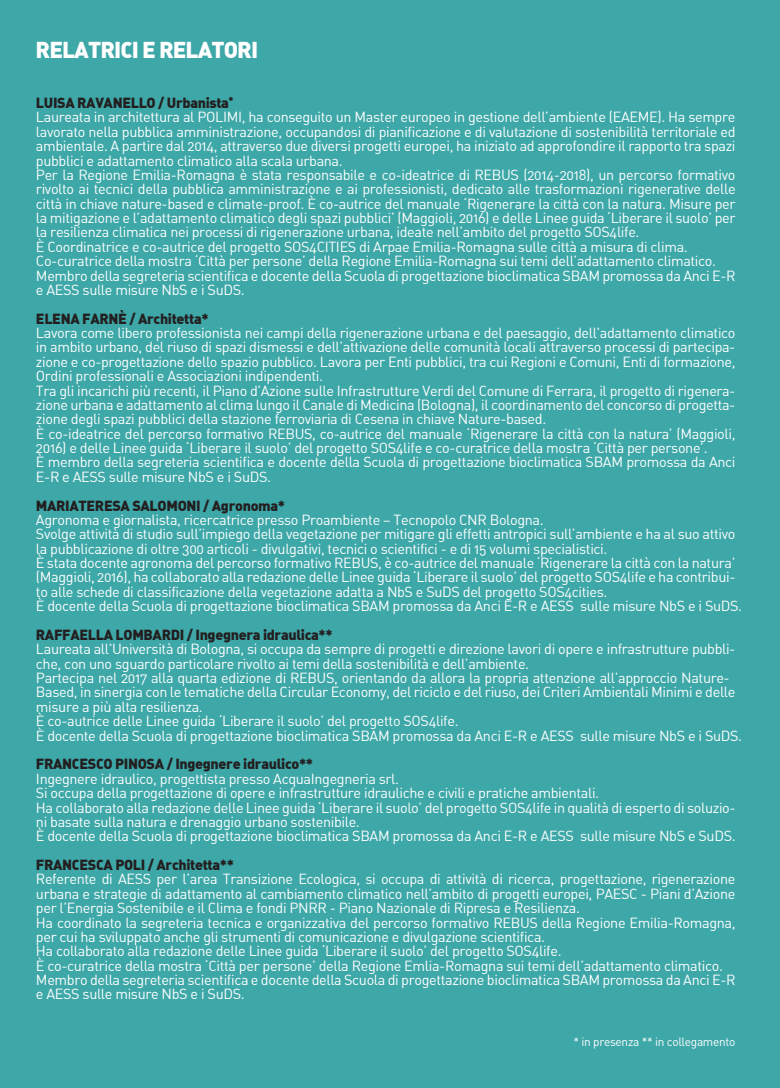
<style>
.page{position:relative;width:780px;height:1088px;background:#fff}
.page>*{position:absolute;margin:0;border:0;box-sizing:border-box;transform-origin:0 0}
.t1{font:900 22.5px "DIN Alternate";letter-spacing:-.04em;color:#fff}
.t2{font:14.38px/14.4px "DIN Alternate";letter-spacing:-.025em;color:#fff}
.t3{font:900 14.38px "DIN Alternate";letter-spacing:-.025em;color:#231f20}
.t4{font:11.88px "DIN Alternate";letter-spacing:-.025em;color:#fff}
.s1{font-weight:900;color:#231f20}
</style>
<div class="page">
<div style="left:0;top:0;width:779px;height:1088px;background:#3ea7a8"></div>
<h1 class="t1" style="left:36px;top:35px;width:224px">RELATRICI E RELATORI</h1>
<p class="t2" style="left:36px;top:95px;width:701px"><span class="s1">LUISA RAVANELLO / Urbanista</span><sup>*<br></sup>Laureata in architettura al POLIMI, ha conseguito un Master europeo in gestione dell’ambiente (EAEME). Ha sempre lavorato nella pubblica amministrazione, occupandosi di pianificazione e di valutazione di sostenibilità territoriale ed ambientale. A partire dal 2014, attraverso due diversi progetti europei, ha iniziato ad approfondire il rapporto tra spazi pubblici e adattamento climatico alla scala urbana.<br>Per la Regione Emilia-Romagna è stata responsabile e co-ideatrice di REBUS (2014-2018), un percorso formativo rivolto ai tecnici della pubblica amministrazione e ai professionisti, dedicato alle trasformazioni rigenerative delle città in chiave nature-based e climate-proof. È co-autrice del manuale ‘Rigenerare la città con la natura. Misure per la mitigazione e l’adattamento climatico degli spazi pubblici’ (Maggioli, 2016) e delle Linee guida ‘Liberare il suolo’ per la resilienza climatica nei processi di rigenerazione urbana, ideate nell’ambito del progetto SOS4life.<br>È Coordinatrice e co-autrice del progetto SOS4CITIES di Arpae Emilia-Romagna sulle città a misura di clima.<br>Co-curatrice della mostra ‘Città per persone’ della Regione Emilia-Romagna sui temi dell’adattamento climatico.<br>Membro della segreteria scientifica e docente della Scuola di progettazione bioclimatica SBAM promossa da Anci E-R e AESS sulle misure NbS e i SuDS.</p>
<p class="t3" style="left:36px;top:309px;width:174px">ELENA FARNÈ / Architetta*</p>
<p class="t2" style="left:36px;top:325px;width:701px">Lavora come libero professionista nei campi della rigenerazione urbana e del paesaggio, dell'adattamento climatico in ambito urbano, del riuso di spazi dismessi e dell’attivazione delle comunità locali attraverso processi di partecipa&shy;zione e co-progettazione dello spazio pubblico. Lavora per Enti pubblici, tra cui Regioni e Comuni, Enti di formazione, Ordini professionali e Associazioni indipendenti.<br>Tra gli incarichi più recenti, il Piano d'Azione sulle Infrastrutture Verdi del Comune di Ferrara, il progetto di rigenera&shy;zione urbana e adattamento al clima lungo il Canale di Medicina (Bologna), il coordinamento del concorso di progetta&shy;zione degli spazi pubblici della stazione ferroviaria di Cesena in chiave Nature-based.<br>È co-ideatrice del percorso formativo REBUS, co-autrice del manuale ‘Rigenerare la città con la natura’ (Maggioli, 2016) e delle Linee guida ‘Liberare il suolo’ del progetto SOS4life e co-curatrice della mostra ‘Città per persone’.<br>È membro della segreteria scientifica e docente della Scuola di progettazione bioclimatica SBAM promossa da Anci E-R e AESS sulle misure NbS e i SuDS.</p>
<p class="t3" style="left:36px;top:496px;width:250px">MARIATERESA SALOMONI / Agronoma*</p>
<p class="t2" style="left:36px;top:512px;width:707px">Agronoma e giornalista, ricercatrice presso Proambiente – Tecnopolo CNR Bologna.<br>Svolge attività di studio sull’impiego della vegetazione per mitigare gli effetti antropici sull’ambiente e ha al suo attivo la pubblicazione di oltre 300 articoli - divulgativi, tecnici o scientifici - e di 15 volumi specialistici.<br>È stata docente agronoma del percorso formativo REBUS, è co-autrice del manuale ‘Rigenerare la città con la natura’ (Maggioli, 2016), ha collaborato alla redazione delle Linee guida ‘Liberare il suolo’ del progetto SOS4life e ha contribui&shy;to alle schede di classificazione della vegetazione adatta a NbS e SuDS del progetto SOS4cities.<br>È docente della Scuola di progettazione bioclimatica SBAM promossa da Anci E-R e AESS sulle misure NbS e i SuDS.</p>
<p class="t3" style="left:36px;top:625px;width:298px">RAFFAELLA LOMBARDI / Ingegnera idraulica**</p>
<p class="t2" style="left:36px;top:642px;width:707px">Laureata all'Università di Bologna, si occupa da sempre di progetti e direzione lavori di opere e infrastrutture pubbli&shy;che, con uno sguardo particolare rivolto ai temi della sostenibilità e dell’ambiente.<br>Partecipa nel 2017 alla quarta edizione di REBUS, orientando da allora la propria attenzione all’approccio Nature-Based, in sinergia con le tematiche della Circular Economy, del riciclo e del riuso, dei Criteri Ambientali Minimi e delle misure a più alta resilienza.<br>È co-autrice delle Linee guida ‘Liberare il suolo’ del progetto SOS4life.<br>È docente della Scuola di progettazione bioclimatica SBAM promossa da Anci E-R e AESS sulle misure NbS e i SuDS.</p>
<p class="t3" style="left:36px;top:754px;width:279px">FRANCESCO PINOSA / Ingegnere idraulico**</p>
<p class="t2" style="left:36px;top:771px;width:701px">Ingegnere idraulico, progettista presso AcquaIngegneria srl.<br>Si occupa della progettazione di opere e infrastrutture idrauliche e civili e pratiche ambientali.<br>Ha collaborato alla redazione delle Linee guida ‘Liberare il suolo’ del progetto SOS4life in qualità di esperto di soluzio&shy;ni basate sulla natura e drenaggio urbano sostenibile.<br>È docente della Scuola di progettazione bioclimatica SBAM promossa da Anci E-R e AESS sulle misure NbS e SuDS.</p>
<p class="t3" style="left:36px;top:855px;width:199px">FRANCESCA POLI / Architetta**</p>
<p class="t2" style="left:36px;top:872px;width:701px">Referente di AESS per l’area Transizione Ecologica, si occupa di attività di ricerca, progettazione, rigenerazione urbana e strategie di adattamento al cambiamento climatico nell’ambito di progetti europei, PAESC - Piani d’Azione per l’Energia Sostenibile e il Clima e fondi PNRR - Piano Nazionale di Ripresa e Resilienza.<br>Ha coordinato la segreteria tecnica e organizzativa del percorso formativo REBUS della Regione Emilia-Romagna, per cui ha sviluppato anche gli strumenti di comunicazione e divulgazione scientifica.<br>Ha collaborato alla redazione delle Linee guida ‘Liberare il suolo’ del progetto SOS4life.<br>È co-curatrice della mostra ‘Città per persone’ della Regione Emlia-Romagna sui temi dell’adattamento climatico.<br>Membro della segreteria scientifica e docente della Scuola di progettazione bioclimatica SBAM promossa da Anci E-R e AESS sulle misure NbS e i SuDS.</p>
<p class="t4" style="left:573px;top:1034px;width:163px">* in presenza ** in collegamento</p>
</div>
